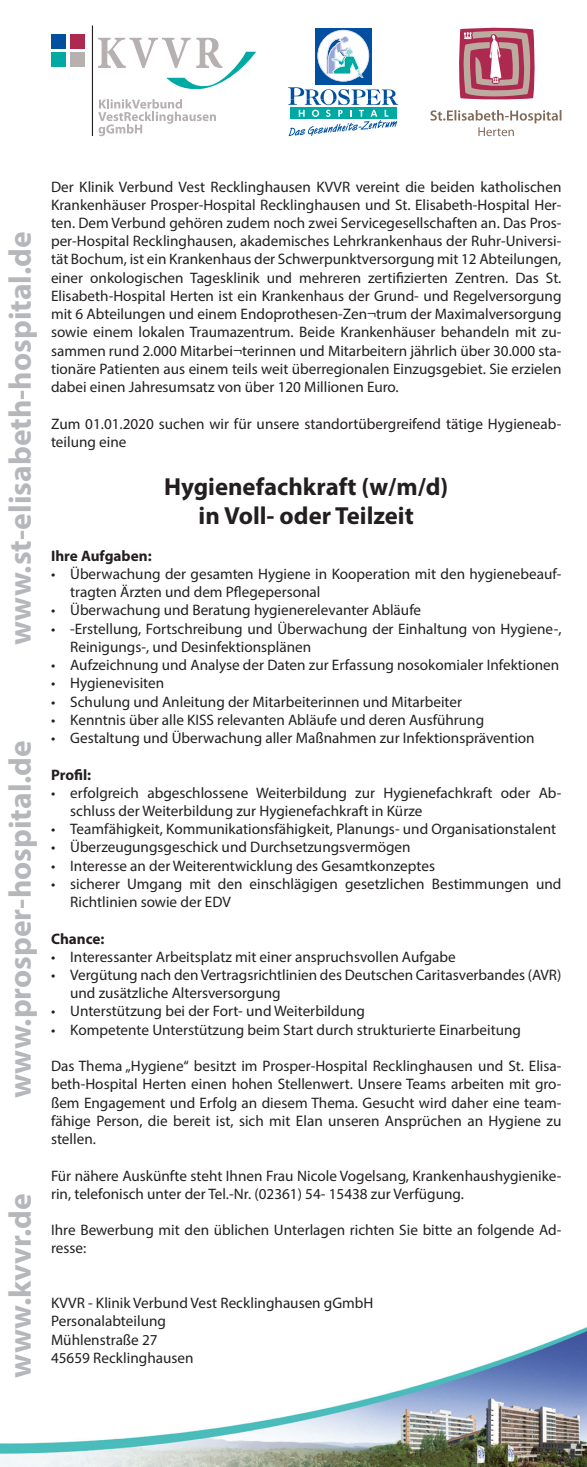
<style>
.page{position:relative;width:587px;height:1467px;background:#fff}
.page>*{position:absolute;margin:0;border:0;box-sizing:border-box;transform-origin:0 0}
.t1{font:700 31.5px "Myriad Pro";color:#b6b7bb}
.t2{font:700 24.75px "Myriad Pro";color:#231f20}
.t3{font:15.3px/18.2px "Myriad Pro";color:#231f20}
.t4{font:700 15.3px "Myriad Pro";color:#231f20}
</style>
<div class="page">
<img style="left:0;top:1327px;width:587px;height:140px">
<hr style="left:92px;top:26px;width:1px;height:110px;background:#231f20">
<svg style="left:98px;top:38px;width:158px;height:52px"></svg>
<div style="left:51px;top:34px;width:15px;height:15px;background:#01509f"></div>
<div style="left:70px;top:34px;width:15px;height:15px;background:#ae2950"></div>
<div style="left:51px;top:53px;width:15px;height:14px;background:#00a9a2"></div>
<div style="left:70px;top:53px;width:15px;height:14px;background:#b6b0b0"></div>
<svg style="left:98px;top:99px;width:118px;height:37px"></svg>
<svg style="left:430px;top:110px;width:131px;height:26px"></svg>
<svg style="left:459px;top:27px;width:76px;height:73px;background:#bc7281"></svg>
<div style="left:315px;top:28px;width:56px;height:56px;background:#01509f"></div>
<svg style="left:288px;top:30px;width:110px;height:106px"></svg>
<p class="t1" style="left:0;top:645px;width:415px;rotate:-90deg">www.st-elisabeth-hospital.de</p>
<p class="t1" style="left:0;top:1098px;width:359px;rotate:-90deg">www.prosper-hospital.de</p>
<p class="t1" style="left:0;top:1378px;width:186px;rotate:-90deg">www.kvvr.de</p>
<p class="t3" style="left:51px;top:177px;width:512px;text-align:justify">Der Klinik Verbund Vest Recklinghausen KVVR vereint die beiden katholischen Krankenhäuser Prosper-Hospital Recklinghausen und St. Elisabeth-Hospital Her&shy;ten. Dem Verbund gehören zudem noch zwei Servicegesellschaften an. Das Pros&shy;per-Hospital Recklinghausen, akademisches Lehrkrankenhaus der Ruhr-Universi&shy;tät Bochum, ist ein Krankenhaus der Schwerpunktversorgung mit 12 Abteilungen, einer onkologischen Tagesklinik und mehreren zertifizierten Zentren. Das St.<br>Elisabeth-Hospital Herten ist ein Krankenhaus der Grund- und Regelversorgung mit 6 Abteilungen und einem Endoprothesen-Zen¬trum der Maximalversorgung sowie einem lokalen Traumazentrum. Beide Krankenhäuser behandeln mit zu&shy;sammen rund 2.000 Mitarbei¬terinnen und Mitarbeitern jährlich über 30.000 sta&shy;tionäre Patienten aus einem teils weit überregionalen Einzugsgebiet. Sie erzielen dabei einen Jahresumsatz von über 120 Millionen Euro.</p>
<p class="t3" style="left:51px;top:414px;width:512px">Zum 01.01.2020 suchen wir für unsere standortübergreifend tätige Hygieneab&shy;teilung eine</p>
<p class="t2" style="left:164px;top:470px;width:286px">Hygienefachkraft (w/m/d)</p>
<p class="t2" style="left:199px;top:500px;width:217px">in Voll- oder Teilzeit</p>
<p class="t4" style="left:51px;top:546px;width:102px">Ihre Aufgaben:</p>
<p class="t3" style="left:70px;top:565px;width:493px;text-indent:-19px">• Überwachung der gesamten Hygiene in Kooperation mit den hygienebeauf&shy;tragten Ärzten und dem Pflegepersonal</p>
<p class="t3" style="left:51px;top:601px;width:372px">• Überwachung und Beratung hygienerelevanter Abläufe</p>
<p class="t3" style="left:70px;top:619px;width:493px;text-indent:-19px">• -Erstellung, Fortschreibung und Überwachung der Einhaltung von Hygiene-,<br>Reinigungs-, und Desinfektionsplänen</p>
<p class="t3" style="left:51px;top:656px;width:510px">• Aufzeichnung und Analyse der Daten zur Erfassung nosokomialer Infektionen</p>
<p class="t3" style="left:51px;top:674px;width:115px">• Hygienevisiten</p>
<p class="t3" style="left:51px;top:692px;width:412px">• Schulung und Anleitung der Mitarbeiterinnen und Mitarbeiter</p>
<p class="t3" style="left:51px;top:710px;width:434px">• Kenntnis über alle KISS relevanten Abläufe und deren Ausführung</p>
<p class="t3" style="left:51px;top:729px;width:485px">• Gestaltung und Überwachung aller Maßnahmen zur Infektionsprävention</p>
<p class="t4" style="left:51px;top:764px;width:42px">Profil:</p>
<p class="t3" style="left:70px;top:783px;width:493px;text-indent:-19px">• erfolgreich abgeschlossene Weiterbildung zur Hygienefachkraft oder Ab&shy;schluss der Weiterbildung zur Hygienefachkraft in Kürze</p>
<p class="t3" style="left:51px;top:820px;width:506px">• Teamfähigkeit, Kommunikationsfähigkeit, Planungs- und Organisationstalent</p>
<p class="t3" style="left:51px;top:838px;width:361px">• Überzeugungsgeschick und Durchsetzungsvermögen</p>
<p class="t3" style="left:51px;top:856px;width:385px">• Interesse an der Weiterentwicklung des Gesamtkonzeptes</p>
<p class="t3" style="left:70px;top:874px;width:493px;text-indent:-19px">• sicherer Umgang mit den einschlägigen gesetzlichen Bestimmungen und<br>Richtlinien sowie der EDV</p>
<p class="t4" style="left:51px;top:928px;width:55px">Chance:</p>
<p class="t3" style="left:51px;top:947px;width:406px">• Interessanter Arbeitsplatz mit einer anspruchsvollen Aufgabe</p>
<p class="t3" style="left:70px;top:965px;width:493px;text-indent:-19px">• Vergütung nach den Vertragsrichtlinien des Deutschen Caritasverbandes (AVR) und zusätzliche Altersversorgung</p>
<p class="t3" style="left:51px;top:1002px;width:315px">• Unterstützung bei der Fort- und Weiterbildung</p>
<p class="t3" style="left:51px;top:1020px;width:471px">• Kompetente Unterstützung beim Start durch strukturierte Einarbeitung</p>
<p class="t3" style="left:51px;top:1057px;width:512px;text-align:justify">Das Thema „Hygiene“ besitzt im Prosper-Hospital Recklinghausen und St. Elisa&shy;beth-Hospital Herten einen hohen Stellenwert. Unsere Teams arbeiten mit gro&shy;ßem Engagement und Erfolg an diesem Thema. Gesucht wird daher eine team&shy;fähige Person, die bereit ist, sich mit Elan unseren Ansprüchen an Hygiene zu stellen.</p>
<p class="t3" style="left:51px;top:1166px;width:512px">Für nähere Auskünfte steht Ihnen Frau Nicole Vogelsang, Krankenhaushygienike&shy;rin, telefonisch unter der Tel.-Nr. (02361) 54- 15438 zur Verfügung.</p>
<p class="t3" style="left:51px;top:1221px;width:512px">Ihre Bewerbung mit den üblichen Unterlagen richten Sie bitte an folgende Ad&shy;resse:</p>
<p class="t3" style="left:51px;top:1294px;width:324px">KVVR - Klinik Verbund Vest Recklinghausen gGmbH</p>
<p class="t3" style="left:51px;top:1312px;width:116px">Personalabteilung</p>
<p class="t3" style="left:51px;top:1330px;width:108px">Mühlenstraße 27</p>
<p class="t3" style="left:51px;top:1348px;width:144px">45659 Recklinghausen</p>
</div>
